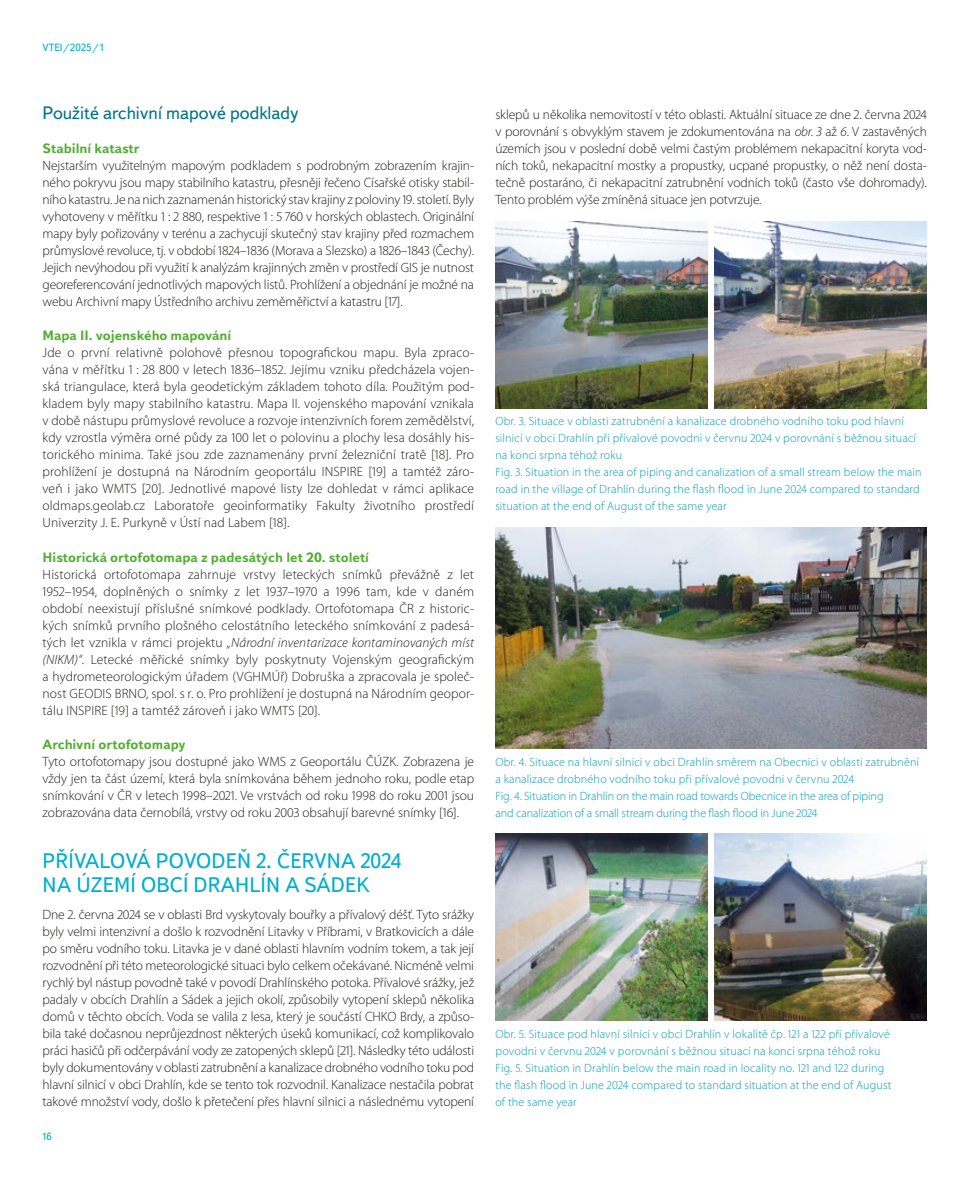
<style>
.page{position:relative;width:978px;height:1191px;background:#fff}
.page>*{position:absolute;margin:0;border:0;box-sizing:border-box;transform-origin:0 0}
.t1{font:21px/24px "Textbook New";letter-spacing:.01em;color:#00afcb}
.t2{font:18px "Textbook New";color:#00748c}
.t3{font:300 13.5px/17px "Myriad Pro";color:#1d1d1b;text-align:justify}
.t4{font:700 13.5px "Textbook New";color:#52ae32}
.t5{font:300 12px/17px "Myriad Pro";letter-spacing:.015em;color:#009cb4}
.t6{font:10.5px "Textbook New";color:#00afcb}
.s1{font-style:italic}
</style>
<div class="page">
<img style="left:495px;top:221px;width:213px;height:187px">
<img style="left:714px;top:221px;width:213px;height:187px">
<img style="left:495px;top:527px;width:432px;height:221px">
<img style="left:495px;top:833px;width:213px;height:187px">
<img style="left:714px;top:833px;width:213px;height:187px">
<p class="t6" style="left:43px;top:41px;width:63px">VTEI/2025/1</p>
<h2 class="t2" style="left:43px;top:102px;width:257px">Použité archivní mapové podklady</h2>
<p class="t4" style="left:43px;top:140px;width:99px">Stabilní katastr</p>
<p class="t3" style="left:43px;top:157px;width:433px">Nejstarším využitelným mapovým podkladem s podrobným zobrazením krajin&shy;ného pokryvu jsou mapy stabilního katastru, přesněji řečeno Císařské otisky stabil&shy;ního katastru. Je na nich zaznamenán historický stav krajiny z poloviny 19. století. Byly vyhotoveny v měřítku 1 : 2 880, respektive 1 : 5 760 v horských oblastech. Originální mapy byly pořizovány v terénu a zachycují skutečný stav krajiny před rozmachem průmyslové revoluce, tj. v období 1824–1836 (Morava a Slezsko) a 1826–1843 (Čechy).<br>Jejich nevýhodou při využití k analýzám krajinných změn v prostředí GIS je nutnost georeferencování jednotlivých mapových listů. Prohlížení a objednání je možné na webu Archivní mapy Ústředního archivu zeměměřictví a katastru [17].</p>
<p class="t4" style="left:43px;top:327px;width:190px">Mapa II. vojenského mapování</p>
<p class="t3" style="left:43px;top:344px;width:433px">Jde o první relativně polohově přesnou topografickou mapu. Byla zpraco&shy;vána v měřítku 1 : 28 800 v letech 1836–1852. Jejímu vzniku předcházela vojen&shy;ská triangulace, která byla geodetickým základem tohoto díla. Použitým pod&shy;kladem byly mapy stabilního katastru. Mapa II. vojenského mapování vznikala v době nástupu průmyslové revoluce a rozvoje intenzivních forem zemědělství, kdy vzrostla výměra orné půdy za 100 let o polovinu a plochy lesa dosáhly his&shy;torického minima. Také jsou zde zaznamenány první železniční tratě [18]. Pro prohlížení je dostupná na Národním geoportálu INSPIRE [19] a tamtéž záro&shy;veň i jako WMTS [20]. Jednotlivé mapové listy lze dohledat v rámci aplikace oldmaps.geolab.cz Laboratoře geoinformatiky Fakulty životního prostředí Univerzity J. E. Purkyně v Ústí nad Labem [18].</p>
<p class="t4" style="left:43px;top:548px;width:328px">Historická ortofotomapa z padesátých let 20. století</p>
<p class="t3" style="left:43px;top:565px;width:433px">Historická ortofotomapa zahrnuje vrstvy leteckých snímků převážně z let 1952–1954, doplněných o snímky z let 1937–1970 a 1996 tam, kde v daném období neexistují příslušné snímkové podklady. Ortofotomapa ČR z historic&shy;kých snímků prvního plošného celostátního leteckého snímkování z padesá&shy;tých let vznikla v rámci projektu <span class="s1">„Národní inventarizace kontaminovaných míst (NIKM)“</span>. Letecké měřické snímky byly poskytnuty Vojenským geografickým a hydrometeorologickým úřadem (VGHMÚř) Dobruška a zpracovala je společ&shy;nost GEODIS BRNO, spol. s r. o. Pro prohlížení je dostupná na Národním geopor&shy;tálu INSPIRE [19] a tamtéž zároveň i jako WMTS [20].</p>
<p class="t4" style="left:43px;top:735px;width:145px">Archivní ortofotomapy</p>
<p class="t3" style="left:43px;top:752px;width:433px">Tyto ortofotomapy jsou dostupné jako WMS z Geoportálu ČÚZK. Zobrazena je vždy jen ta část území, která byla snímkována během jednoho roku, podle etap snímkování v ČR v letech 1998–2021. Ve vrstvách od roku 1998 do roku 2001 jsou zobrazována data černobílá, vrstvy od roku 2003 obsahují barevné snímky [16].</p>
<h1 class="t1" style="left:43px;top:848px;width:360px">PŘÍVALOVÁ POVODEŇ 2. ČERVNA 2024<br>NA ÚZEMÍ OBCÍ DRAHLÍN A SÁDEK</h1>
<p class="t3" style="left:43px;top:905px;width:433px">Dne 2. června 2024 se v oblasti Brd vyskytovaly bouřky a přívalový déšť. Tyto srážky byly velmi intenzivní a došlo k rozvodnění Litavky v Příbrami, v Bratkovicích a dále po směru vodního toku. Litavka je v dané oblasti hlavním vodním tokem, a tak její rozvodnění při této meteorologické situaci bylo celkem očekávané. Nicméně velmi rychlý byl nástup povodně také v povodí Drahlínského potoka. Přívalové srážky, jež padaly v obcích Drahlín a Sádek a jejich okolí, způsobily vytopení sklepů několika domů v těchto obcích. Voda se valila z lesa, který je součástí CHKO Brdy, a způso&shy;bila také dočasnou neprůjezdnost některých úseků komunikací, což komplikovalo práci hasičů při odčerpávání vody ze zatopených sklepů [21]. Následky této události byly dokumentovány v oblasti zatrubnění a kanalizace drobného vodního toku pod hlavní silnicí v obci Drahlín, kde se tento tok rozvodnil. Kanalizace nestačila pobrat takové množství vody, došlo k přetečení přes hlavní silnici a následnému vytopení</p>
<p class="t6" style="left:41px;top:1130px;width:12px">16</p>
<p class="t3" style="left:495px;top:106px;width:433px">sklepů u několika nemovitostí v této oblasti. Aktuální situace ze dne 2. června 2024 v porovnání s obvyklým stavem je zdokumentována na <span class="s1">obr. 3</span> až <span class="s1">6</span>. V zastavěných územích jsou v poslední době velmi častým problémem nekapacitní koryta vod&shy;ních toků, nekapacitní mostky a propustky, ucpané propustky, o něž není dosta&shy;tečně postaráno, či nekapacitní zatrubnění vodních toků (často vše dohromady).<br>Tento problém výše zmíněná situace jen potvrzuje.</p>
<p class="t5" style="left:495px;top:413px;width:428px">Obr. 3. Situace v oblasti zatrubnění a kanalizace drobného vodního toku pod hlavní silnicí v obci Drahlín při přívalové povodni v červnu 2024 v porovnání s běžnou situací na konci srpna téhož roku<br>Fig. 3. Situation in the area of piping and canalization of a small stream below the main road in the village of Drahlín during the flash flood in June 2024 compared to standard situation at the end of August of the same year</p>
<p class="t5" style="left:495px;top:753px;width:425px">Obr. 4. Situace na hlavní silnici v obci Drahlín směrem na Obecnici v oblasti zatrubnění a kanalizace drobného vodního toku při přívalové povodni v červnu 2024<br>Fig. 4. Situation in Drahlín on the main road towards Obecnice in the area of piping<br>and canalization of a small stream during the flash flood in June 2024</p>
<p class="t5" style="left:495px;top:1025px;width:398px">Obr. 5. Situace pod hlavní silnicí v obci Drahlín v lokalitě čp. 121 a 122 při přívalové povodni v červnu 2024 v porovnání s běžnou situací na konci srpna téhož roku Fig. 5. Situation in Drahlín below the main road in locality no. 121 and 122 during the flash flood in June 2024 compared to standard situation at the end of August of the same year</p>
</div>
